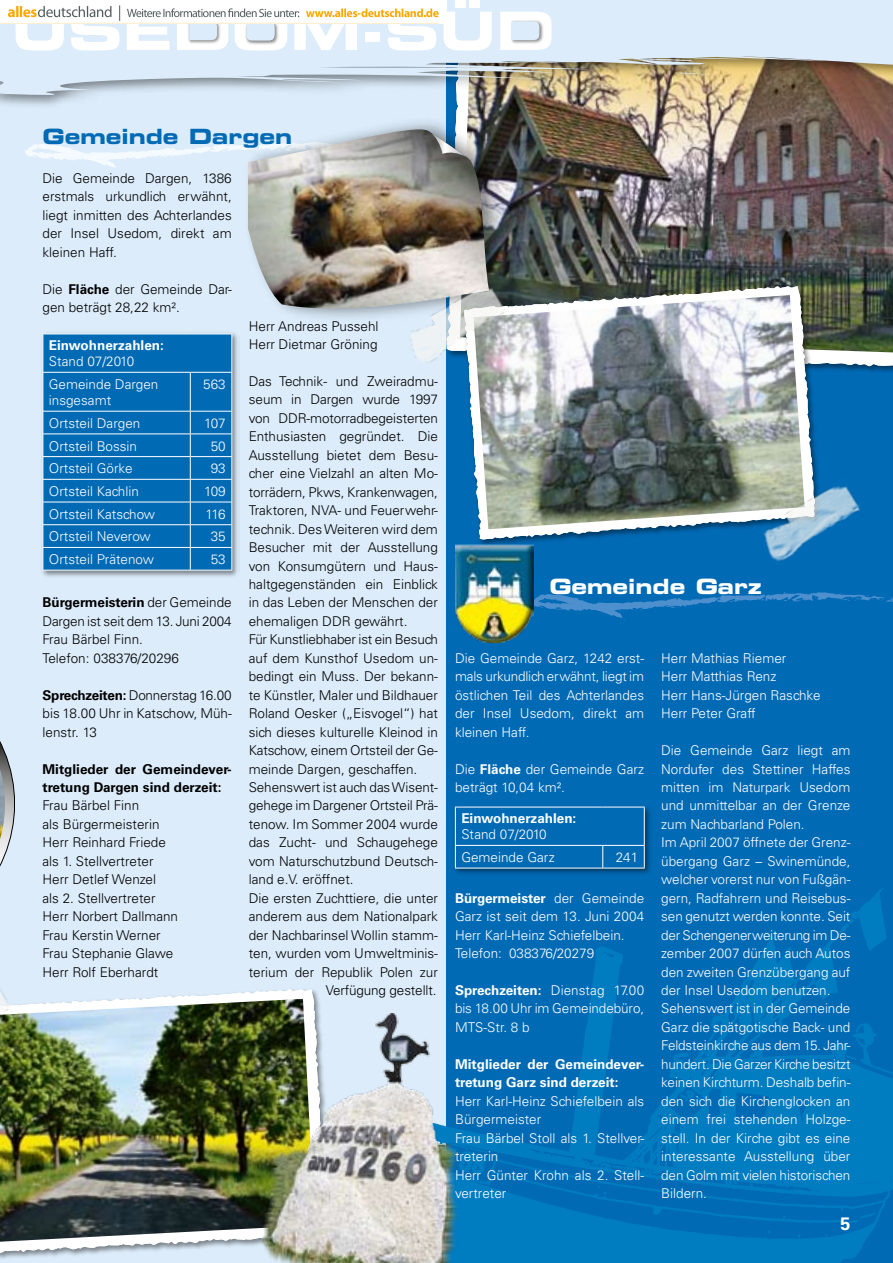
<style>
.page{position:relative;width:893px;height:1263px;background:#dcecfa}
.page>*{position:absolute;margin:0;border:0;box-sizing:border-box;transform-origin:0 0}
.t1{font:21px "Eurostile Bold Extended Two";color:#006ab5}
.t2{font:21px "Eurostile Bold Extended Two";color:#fff}
.t3{font:300 13.5px/18.5px "Univers";color:#000}
.t4{font:300 13.5px/18.5px "Univers";color:#fff}
.t5{font:700 13.5px/18.5px "Univers";color:#fff}
.t6{font:700 13.5px/18.5px "Univers";color:#000}
.s1{font-weight:700}
</style>
<div class="page">
<div style="left:446px;top:62px;width:447px;height:1201px;background:#006ab5"></div>
<img style="left:514px;top:120px;width:379px;height:233px">
<img style="left:459px;top:889px;width:434px;height:374px">
<div style="left:461px;top:283px;width:361px;height:264px;background:#000;opacity:.45"></div>
<svg style="left:464px;top:286px;width:352px;height:255px"></svg>
<img style="left:474px;top:295px;width:331px;height:234px">
<img style="left:752px;top:473px;width:108px;height:88px">
<div style="left:243px;top:115px;width:271px;height:208px;background:#000;opacity:.45"></div>
<img style="left:249px;top:130px;width:240px;height:179px">
<svg style="left:25px;top:131px;width:441px;height:39px"></svg>
<img style="left:398px;top:275px;width:119px;height:97px">
<svg style="left:0;top:989px;width:320px;height:266px"></svg>
<img style="left:0;top:999px;width:315px;height:244px">
<img style="left:262px;top:1013px;width:197px;height:250px">
<img style="left:0;top:989px;width:22px;height:48px">
<div style="left:0;top:0;width:893px;height:120px;background:#000;opacity:.45"></div>
<img style="left:0;top:0;width:893px;height:105px">
<svg style="left:16px;top:24px;width:48px;height:26px"></svg>
<svg style="left:71px;top:24px;width:49px;height:26px"></svg>
<svg style="left:127px;top:24px;width:42px;height:26px"></svg>
<svg style="left:235px;top:24px;width:52px;height:26px"></svg>
<svg style="left:294px;top:24px;width:63px;height:26px"></svg>
<div style="left:365px;top:32px;width:15px;height:9px;background:#fff"></div>
<svg style="left:388px;top:24px;width:48px;height:26px"></svg>
<div style="left:455px;top:0;width:10px;height:8px;background:#fff"></div>
<div style="left:470px;top:0;width:10px;height:8px;background:#fff"></div>
<svg style="left:443px;top:12px;width:49px;height:38px"></svg>
<svg style="left:177px;top:24px;width:51px;height:26px"></svg>
<div style="left:244px;top:19px;width:36px;height:26px;background:#000;opacity:.45"></div>
<div style="left:246px;top:21px;width:29px;height:20px;background:#dcecfa;border-radius:7px"></div>
<svg style="left:500px;top:12px;width:52px;height:38px"></svg>
<div style="left:39px;top:330px;width:201px;height:248px;background:#000;opacity:.45"></div>
<svg style="left:43px;top:334px;width:189px;height:236px;background:#0c71b8"></svg>
<hr style="left:43px;top:570px;width:189px;height:1px;background:#fff">
<svg style="left:10px;top:767px;width:5px;height:74px"></svg>
<img style="left:0;top:741px;width:10px;height:126px">
<svg style="left:534px;top:592px;width:359px;height:28px"></svg>
<img style="left:455px;top:545px;width:79px;height:98px">
<div style="left:451px;top:803px;width:201px;height:73px;background:#000;opacity:.45"></div>
<svg style="left:455px;top:807px;width:190px;height:61px"></svg>
<hr style="left:455px;top:868px;width:190px;height:1px;background:#fff">
<img style="left:0;top:0;width:446px;height:24px">
<h1 class="t1" style="left:43px;top:122px;width:251px">Gemeinde Dargen</h1>
<p class="t3" style="left:43px;top:169px;width:191px;text-align:justify">Die Gemeinde Dargen, 1386 erstmals urkundlich erwähnt, liegt inmitten des Achterlandes der Insel Usedom, direkt am kleinen Haff.</p>
<p class="t3" style="left:43px;top:280px;width:191px">Die <span class="s1">Fläche</span> der Gemeinde Dar&shy;gen beträgt 28,22 km².</p>
<p class="t5" style="left:49px;top:336px;width:116px">Einwohnerzahlen:</p>
<p class="t4" style="left:49px;top:350px;width:111px;line-height:22.6px">Stand 07/2010<br>Gemeinde Dargen</p>
<p class="t4" style="left:49px;top:391px;width:64px">insgesamt</p>
<p class="t3" style="left:249px;top:317px;width:131px">Herr Andreas Pussehl<br>Herr Dietmar Gröning</p>
<p class="t3" style="left:249px;top:372px;width:191px">Das Technik- und Zweiradmu-</p>
<p class="t3" style="left:249px;top:390px;width:191px">seum in Dargen wurde 1997</p>
<p class="t3" style="left:249px;top:409px;width:191px">von DDR-motorradbegeisterten</p>
<p class="t3" style="left:249px;top:427px;width:191px">Ent-husiasten gegründet. Die</p>
<p class="t3" style="left:249px;top:446px;width:191px">Ausstellung bietet dem Besu-</p>
<p class="t3" style="left:249px;top:464px;width:191px">cher eine Vielzahl an alten Mo-</p>
<p class="t3" style="left:249px;top:483px;width:191px">torrädern, Pkws, Krankenwagen,</p>
<p class="t3" style="left:249px;top:501px;width:191px">Traktoren, NVA- und Feuerwehr-</p>
<p class="t3" style="left:249px;top:520px;width:191px">technik. Des Weiteren wird dem</p>
<p class="t3" style="left:249px;top:538px;width:191px">Besucher mit der Ausstellung</p>
<p class="t3" style="left:249px;top:556px;width:191px">von Konsumgütern und Haus-</p>
<p class="t3" style="left:249px;top:575px;width:191px">haltgegenständen ein Einblick</p>
<p class="t3" style="left:249px;top:593px;width:191px">in das Leben der Menschen der</p>
<p class="t3" style="left:249px;top:612px;width:158px">ehemaligen DDR gewährt.</p>
<p class="t3" style="left:249px;top:630px;width:191px">Für Kunstliebhaber ist ein Besuch</p>
<p class="t3" style="left:249px;top:649px;width:191px">auf dem Kunsthof Usedom un-</p>
<p class="t3" style="left:249px;top:667px;width:191px">bedingt ein Muss. Der bekann-</p>
<p class="t3" style="left:249px;top:686px;width:191px">te Künstler, Maler und Bildhauer</p>
<p class="t3" style="left:249px;top:704px;width:191px">Roland Oesker („Eisvogel“) hat</p>
<p class="t3" style="left:249px;top:723px;width:191px">sich dieses kulturelle Kleinod in</p>
<p class="t3" style="left:249px;top:741px;width:191px">Katschow, einem Ortsteil der Ge-</p>
<p class="t3" style="left:249px;top:759px;width:167px">meinde Dargen, geschaffen.</p>
<p class="t3" style="left:249px;top:778px;width:191px">Sehenswert ist auch das Wisent-</p>
<p class="t3" style="left:249px;top:796px;width:191px">gehege im Dargener Ortsteil Prä-</p>
<p class="t3" style="left:249px;top:815px;width:191px">tenow. Im Sommer 2004 wurde</p>
<p class="t3" style="left:249px;top:833px;width:191px">das Zucht- und Schaugehege</p>
<p class="t3" style="left:249px;top:852px;width:191px">vom Naturschutzbund Deutsch-</p>
<p class="t3" style="left:249px;top:870px;width:104px">land e.V. eröffnet.</p>
<p class="t3" style="left:249px;top:889px;width:191px">Die ersten Zuchttiere, die unter</p>
<p class="t3" style="left:249px;top:907px;width:191px">anderem aus dem Nationalpark</p>
<p class="t3" style="left:249px;top:926px;width:191px">der Nachbarinsel Wollin stamm-</p>
<p class="t3" style="left:249px;top:944px;width:191px">ten, wurden vom Umweltminis-</p>
<p class="t3" style="left:249px;top:962px;width:191px">terium der Republik Polen zur</p>
<p class="t3" style="left:326px;top:981px;width:109px">Verfügung gestellt.</p>
<p class="t4" style="left:203px;top:375px;width:24px">563</p>
<p class="t4" style="left:49px;top:414px;width:93px">Ortsteil Dargen</p>
<p class="t4" style="left:204px;top:414px;width:23px">107</p>
<p class="t4" style="left:49px;top:437px;width:90px">Ortsteil Bossin</p>
<p class="t4" style="left:211px;top:437px;width:17px">50</p>
<p class="t4" style="left:49px;top:459px;width:85px">Ortsteil Görke</p>
<p class="t4" style="left:211px;top:459px;width:17px">93</p>
<p class="t4" style="left:49px;top:482px;width:92px">Ortsteil Kachlin</p>
<p class="t4" style="left:204px;top:482px;width:23px">109</p>
<p class="t4" style="left:49px;top:505px;width:108px">Ortsteil Katschow</p>
<p class="t4" style="left:206px;top:505px;width:22px">116</p>
<p class="t4" style="left:49px;top:527px;width:103px">Ortsteil Neverow</p>
<p class="t4" style="left:211px;top:527px;width:17px">35</p>
<p class="t4" style="left:49px;top:550px;width:107px">Ortsteil Prätenow</p>
<p class="t4" style="left:211px;top:550px;width:17px">53</p>
<p class="t3" style="left:43px;top:593px;width:191px"><span class="s1">Bürgermeisterin</span> der Gemeinde<br>Dargen ist seit dem 13. Juni 2004<br>Frau Bärbel Finn.<br>Telefon: 038376/20296</p>
<p class="t3" style="left:43px;top:686px;width:191px;text-align:justify"><span class="s1">Sprechzeiten:</span> Donnerstag 16. 00 bis 18.00 Uhr in Katschow, Müh&shy;lenstr. 13</p>
<p class="t6" style="left:43px;top:760px;width:191px">Mitglieder der Gemeindever&shy;tretung Dargen sind derzeit:</p>
<p class="t3" style="left:43px;top:796px;width:137px">Frau Bärbel Finn<br>als Bürgermeisterin<br>Herr Reinhard Friede als 1. Stellvertreter<br>Herr Detlef Wenzel<br>als 2. Stellvertreter<br>Herr Norbert Dallmann<br>Frau Kerstin Werner<br>Frau Stephanie Glawe<br>Herr Rolf Eberhardt</p>
<h1 class="t2" style="left:549px;top:572px;width:214px">Gemeinde Garz</h1>
<p class="t4" style="left:455px;top:649px;width:191px;text-align:justify">Die Gemeinde Garz, 1242 erst&shy;mals urkundlich erwähnt, liegt im östlichen Teil des Achterlandes der Insel Usedom, direkt am kleinen Haff.</p>
<p class="t4" style="left:455px;top:759px;width:191px">Die <span class="s1">Fläche</span> der Gemeinde Garz beträgt 10,04 km².</p>
<p class="t5" style="left:461px;top:809px;width:116px">Einwohnerzahlen:</p>
<p class="t4" style="left:461px;top:823px;width:95px;line-height:22.6px">Stand 07/2010<br>Gemeinde Garz</p>
<p class="t4" style="left:616px;top:848px;width:24px">241</p>
<p class="t4" style="left:455px;top:889px;width:191px"><span class="s1">Bürgermeister</span> der Gemeinde<br>Garz ist seit dem 13. Juni 2004<br>Herr Karl-Heinz Schiefelbein.<br>Telefon: 038376/20279</p>
<p class="t4" style="left:455px;top:981px;width:191px;text-align:justify"><span class="s1">Sprechzeiten:</span> Dienstag 17. 00 bis 18.00 Uhr im Gemeindebüro, MTS-Str. 8 b</p>
<p class="t5" style="left:455px;top:1055px;width:191px">Mitglieder der Gemeindever&shy;tretung Garz sind derzeit:</p>
<p class="t4" style="left:455px;top:1092px;width:191px">Herr Karl-Heinz Schiefelbein als<br>Bürgermeister<br>Frau Bärbel Stoll als 1. Stellver&shy;treterin<br>Herr Günter Krohn als 2. Stell&shy;vertreter</p>
<p class="t4" style="left:661px;top:649px;width:161px">Herr Mathias Riemer<br>Herr Matthias Renz<br>Herr Hans-Jürgen Raschke<br>Herr Peter Graff</p>
<p class="t4" style="left:661px;top:741px;width:191px">Die Gemeinde Garz liegt am<br>Nordufer des Stettiner Haffes mitten im Naturpark Usedom und unmittelbar an der Grenze zum Nachbarland Polen.<br>Im April 2007 öffnete der Grenz&shy;übergang Garz – Swinemünde, welcher vorerst nur von Fußgän&shy;gern, Radfahrern und Reisebus&shy;sen genutzt werden konnte. Seit der Schengenerweiterung im De&shy;zember 2007 dürfen auch Autos den zweiten Grenzübergang auf der Insel Usedom benutzen.<br>Sehenswert ist in der Gemeinde<br>Garz die spätgotische Back- und<br>Feldsteinkirche aus dem 15. Jahr&shy;hundert. Die Garzer Kirche besitzt keinen Kirchturm. Deshalb befin&shy;den sich die Kirchenglocken an einem frei stehenden Holzge&shy;stell. In der Kirche gibt es eine interessante Ausstellung über den Golm mit vielen historischen<br>Bildern.</p>
</div>
